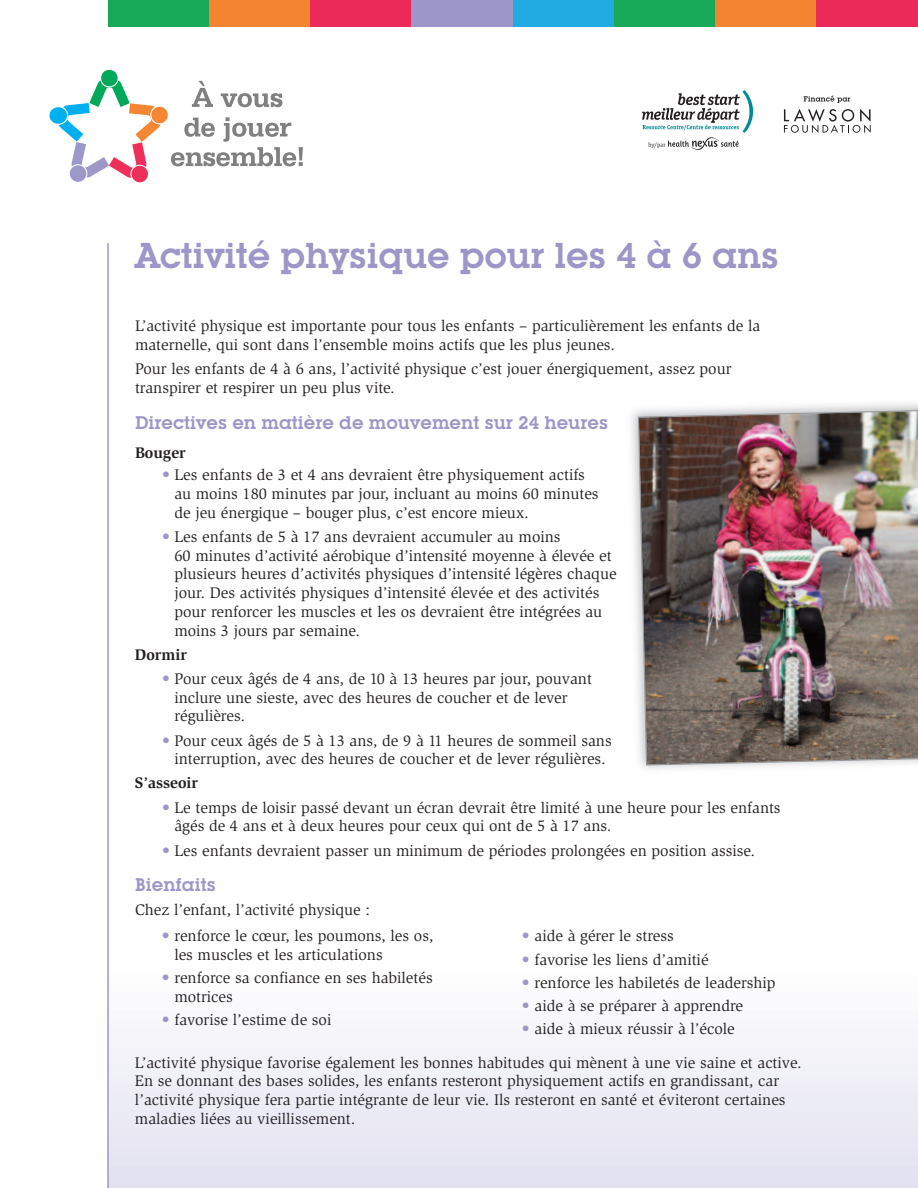
<style>
.page{position:relative;width:918px;height:1188px;background:#fff}
.page>*{position:absolute;margin:0;border:0;box-sizing:border-box;transform-origin:0 0}
.t1{font:600 35.25px "Lubalin Graph IT Cby BT";letter-spacing:-.005em;color:#9d97c9}
.t2{font:600 18px "Lubalin Graph IT Cby BT";color:#9d97c9}
.t3{font:15.75px/18.8px "Slimbach";color:#231f20}
.t4{font:700 15.75px "Slimbach";color:#231f20}
.s1{color:#9d97c9}
</style>
<div class="page">
<hr style="left:107px;top:243px;width:2px;height:945px;background:#9d97c9">
<img style="left:638px;top:409px;width:280px;height:357px">
<svg style="left:49px;top:69px;width:254px;height:114px"></svg>
<div style="left:108px;top:0;width:101px;height:27px;background:#18aa58"></div>
<div style="left:209px;top:0;width:101px;height:27px;background:#f58432"></div>
<div style="left:310px;top:0;width:102px;height:27px;background:#eb2a59"></div>
<div style="left:412px;top:0;width:101px;height:27px;background:#9d97c9"></div>
<div style="left:513px;top:0;width:101px;height:27px;background:#22abe2"></div>
<div style="left:614px;top:0;width:102px;height:27px;background:#18aa58"></div>
<div style="left:716px;top:0;width:101px;height:27px;background:#f58432"></div>
<div style="left:817px;top:0;width:101px;height:27px;background:#eb2a59"></div>
<svg style="left:784px;top:109px;width:87px;height:24px"></svg>
<svg style="left:804px;top:95px;width:46px;height:8px"></svg>
<svg style="left:642px;top:90px;width:111px;height:60px"></svg>
<h1 class="t1" style="left:135px;top:243px;width:645px">Activité physique pour les 4 à 6 ans</h1>
<p class="t3" style="left:135px;top:318px;width:627px">L’activité physique est importante pour tous les enfants – particulièrement les enfants de la maternelle, qui sont dans l’ensemble moins actifs que les plus jeunes.</p>
<p class="t3" style="left:135px;top:361px;width:598px">Pour les enfants de 4 à 6 ans, l’activité physique c’est jouer énergiquement, assez pour transpirer et respirer un peu plus vite.</p>
<p class="t2" style="left:135px;top:416px;width:475px">Directives en matière de mouvement sur 24 heures</p>
<p class="t4" style="left:135px;top:447px;width:52px">Bouger</p>
<p class="t3" style="left:174px;top:467px;width:426px;text-indent:-12px"><span class="s1">•</span> Les enfants de 3 et 4 ans devraient être physiquement actifs au moins 180 minutes par jour, incluant au moins 60 minutes de jeu énergique – bouger plus, c’est encore mieux.</p>
<p class="t3" style="left:174px;top:528px;width:444px;text-indent:-12px"><span class="s1">•</span> Les enfants de 5 à 17 ans devraient accumuler au moins<br>60 minutes d’activité aérobique d’intensité moyenne à élevée et plusieurs heures d’activités physiques d’intensité légères chaque jour. Des activités physiques d’intensité élevée et des activités pour renforcer les muscles et les os devraient être intégrées au moins 3 jours par semaine.</p>
<p class="t4" style="left:135px;top:648px;width:54px">Dormir</p>
<p class="t3" style="left:174px;top:670px;width:419px;text-indent:-12px"><span class="s1">•</span> Pour ceux âgés de 4 ans, de 10 à 13 heures par jour, pouvant inclure une sieste, avec des heures de coucher et de lever régulières.</p>
<p class="t3" style="left:162px;top:732px;width:451px;text-align:center"><span class="s1">•</span> Pour ceux âgés de 5 à 13 ans, de 9 à 11 heures de sommeil sans interruption, avec des heures de coucher et de lever régulières.</p>
<p class="t4" style="left:135px;top:777px;width:65px">S’asseoir</p>
<p class="t3" style="left:174px;top:799px;width:608px;text-indent:-12px"><span class="s1">•</span> Le temps de loisir passé devant un écran devrait être limité à une heure pour les enfants âgés de 4 ans et à deux heures pour ceux qui ont de 5 à 17 ans.</p>
<p class="t3" style="left:162px;top:842px;width:595px"><span class="s1">•</span> Les enfants devraient passer un minimum de périodes prolongées en position assise.</p>
<p class="t2" style="left:135px;top:878px;width:82px">Bienfaits</p>
<p class="t3" style="left:135px;top:902px;width:237px">Chez l’enfant, l’activité physique :</p>
<p class="t3" style="left:522px;top:928px;width:153px"><span class="s1">•</span> aide à gérer le stress</p>
<p class="t3" style="left:522px;top:951px;width:188px"><span class="s1">•</span> favorise les liens d’amitié</p>
<p class="t3" style="left:522px;top:974px;width:255px"><span class="s1">•</span> renforce les habiletés de leadership</p>
<p class="t3" style="left:522px;top:997px;width:223px"><span class="s1">•</span> aide à se préparer à apprendre</p>
<p class="t3" style="left:135px;top:1013px;width:668px;line-height:34px;text-indent:387px"><span class="s1">•</span> aide à mieux réussir à l’école<br>L’activité physique favorise également les bonnes habitudes qui mènent à une vie saine et active.</p>
<p class="t3" style="left:135px;top:1073px;width:652px">En se donnant des bases solides, les enfants resteront physiquement actifs en grandissant, car l’activité physique fera partie intégrante de leur vie. Ils resteront en santé et éviteront certaines maladies liées au vieillissement.</p>
<p class="t3" style="left:174px;top:928px;width:261px;text-indent:-12px"><span class="s1">•</span> renforce le cœur, les poumons, les os, les muscles et les articulations</p>
<p class="t3" style="left:174px;top:970px;width:260px;text-indent:-12px"><span class="s1">•</span> renforce sa confiance en ses habiletés motrices</p>
<p class="t3" style="left:162px;top:1012px;width:171px"><span class="s1">•</span> favorise l’estime de soi</p>
</div>
